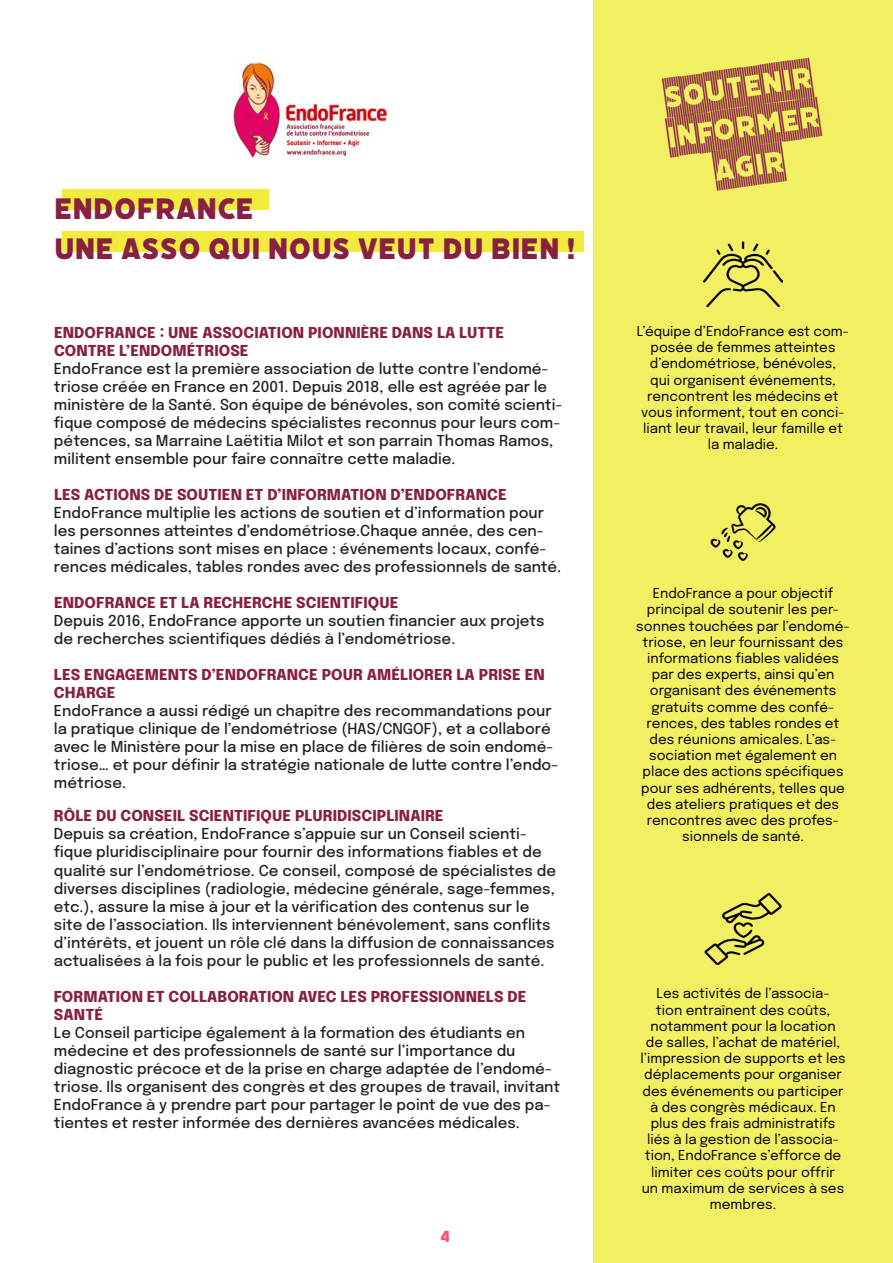
<style>
.page{position:relative;width:893px;height:1263px;background:#fff}
.page>*{position:absolute;margin:0;border:0;box-sizing:border-box;transform-origin:0 0}
.t1{font:33px/39.6px "Filicudi Solid";color:#872042}
.t2{font:33px/39.6px "Filicudi Striped";color:#872042;text-align:center}
.t3{font:18px "Filicudi Solid";color:#f05974}
.t4{font:500 15px/18px "Epilogue";color:#231f20}
.t5{font:800 15px/18px "Epilogue";letter-spacing:.005em;color:#872042}
.t6{font:13.5px/16.2px "Epilogue";color:#000001;text-align:center}
</style>
<div class="page">
<div style="left:62px;top:189px;width:207px;height:21px;background:#f0eb3d"></div>
<div style="left:62px;top:231px;width:521px;height:21px;background:#f0eb3d"></div>
<div style="left:593px;top:0;width:300px;height:1263px;background:#f3ef63"></div>
<img style="left:703px;top:241px;width:80px;height:65px">
<img style="left:704px;top:893px;width:78px;height:72px">
<img style="left:710px;top:503px;width:66px;height:59px">
<img style="left:233px;top:62px;width:154px;height:95px">
<h1 class="t1" style="left:54px;top:190px;width:523px">ENDOFRANCE<br>UNE ASSO QUI NOUS VEUT DU BIEN !</h1>
<p class="t5" style="left:54px;top:323px;width:452px">ENDOFRANCE : UNE ASSOCIATION PIONNIÈRE DANS LA LUTTE<br>CONTRE L’ENDOMÉTRIOSE</p>
<p class="t4" style="left:54px;top:359px;width:510px">EndoFrance est la première association de lutte contre l’endomé&shy;triose créée en France en 2001. Depuis 2018, elle est agréée par le ministère de la Santé. Son équipe de bénévoles, son comité scienti&shy;fique composé de médecins spécialistes reconnus pour leurs com&shy;pétences, sa Marraine Laëtitia Milot et son parrain Thomas Ramos, militent ensemble pour faire connaître cette maladie.</p>
<p class="t5" style="left:54px;top:485px;width:454px">LES ACTIONS DE SOUTIEN ET D’INFORMATION D’ENDOFRANCE</p>
<p class="t4" style="left:54px;top:503px;width:509px">EndoFrance multiplie les actions de soutien et d’information pour les personnes atteintes d’endométriose.Chaque année, des cen&shy;taines d’actions sont mises en place : événements locaux, confé&shy;rences médicales, tables rondes avec des professionnels de santé.</p>
<p class="t5" style="left:54px;top:593px;width:346px">ENDOFRANCE ET LA RECHERCHE SCIENTIFIQUE</p>
<p class="t4" style="left:54px;top:611px;width:492px">Depuis 2016, EndoFrance apporte un soutien financier aux projets de recherches scientifiques dédiés à l’endométriose.</p>
<p class="t5" style="left:54px;top:665px;width:492px">LES ENGAGEMENTS D’ENDOFRANCE POUR AMÉLIORER LA PRISE EN<br>CHARGE</p>
<p class="t4" style="left:54px;top:701px;width:506px">EndoFrance a aussi rédigé un chapitre des recommandations pour la pratique clinique de l’endométriose (HAS/CNGOF), et a collaboré avec le Ministère pour la mise en place de filières de soin endomé&shy;triose… et pour définir la stratégie nationale de lutte contre l’endo&shy;métriose.</p>
<p class="t5" style="left:54px;top:806px;width:391px">RÔLE DU CONSEIL SCIENTIFIQUE PLURIDISCIPLINAIRE</p>
<p class="t4" style="left:54px;top:824px;width:504px">Depuis sa création, EndoFrance s’appuie sur un Conseil scienti&shy;fique pluridisciplinaire pour fournir des informations fiables et de qualité sur l’endométriose. Ce conseil, composé de spécialistes de diverses disciplines (radiologie, médecine générale, sage-femmes, etc.), assure la mise à jour et la vérification des contenus sur le site de l’association. Ils interviennent bénévolement, sans conflits d’intérêts, et jouent un rôle clé dans la diffusion de connaissances actualisées à la fois pour le public et les professionnels de santé.</p>
<p class="t5" style="left:54px;top:986px;width:474px">FORMATION ET COLLABORATION AVEC LES PROFESSIONNELS DE<br>SANTÉ</p>
<p class="t4" style="left:54px;top:1022px;width:508px">Le Conseil participe également à la formation des étudiants en médecine et des professionnels de santé sur l’importance du diagnostic précoce et de la prise en charge adaptée de l’endomé&shy;triose. Ils organisent des congrès et des groupes de travail, invitant EndoFrance à y prendre part pour partager le point de vue des pa&shy;tientes et rester informée des dernières avancées médicales.</p>
<p class="t3" style="left:440px;top:1226px;width:12px">4</p>
<h1 class="t2" style="left:659px;top:79px;width:155px;rotate:-8deg">Soutenir<br>Informer<br>Agir</h1>
<p class="t6" style="left:637px;top:322px;width:214px">L’équipe d’EndoFrance est com&shy;posée de femmes atteintes d’endométriose, bénévoles,<br>qui organisent événements, rencontrent les médecins et vous informent, tout en conci&shy;liant leur travail, leur famille et la maladie.</p>
<p class="t6" style="left:636px;top:584px;width:215px">EndoFrance a pour objectif principal de soutenir les per&shy;sonnes touchées par l’endomé&shy;triose, en leur fournissant des informations fiables validées par des experts, ainsi qu’en organisant des événements gratuits comme des confé&shy;rences, des tables rondes et des réunions amicales. L’as&shy;sociation met également en place des actions spécifiques pour ses adhérents, telles que des ateliers pratiques et des rencontres avec des profes&shy;sionnels de santé.</p>
<p class="t6" style="left:640px;top:985px;width:207px">Les activités de l’associa-<br>tion entraînent des coûts, notamment pour la location de salles, l’achat de matériel, l’impression de supports et les déplacements pour organiser des événements ou participer à des congrès médicaux. En plus des frais administratifs liés à la gestion de l’associa&shy;tion, EndoFrance s’efforce de limiter ces coûts pour offrir<br>un maximum de services à ses membres.</p>
</div>
